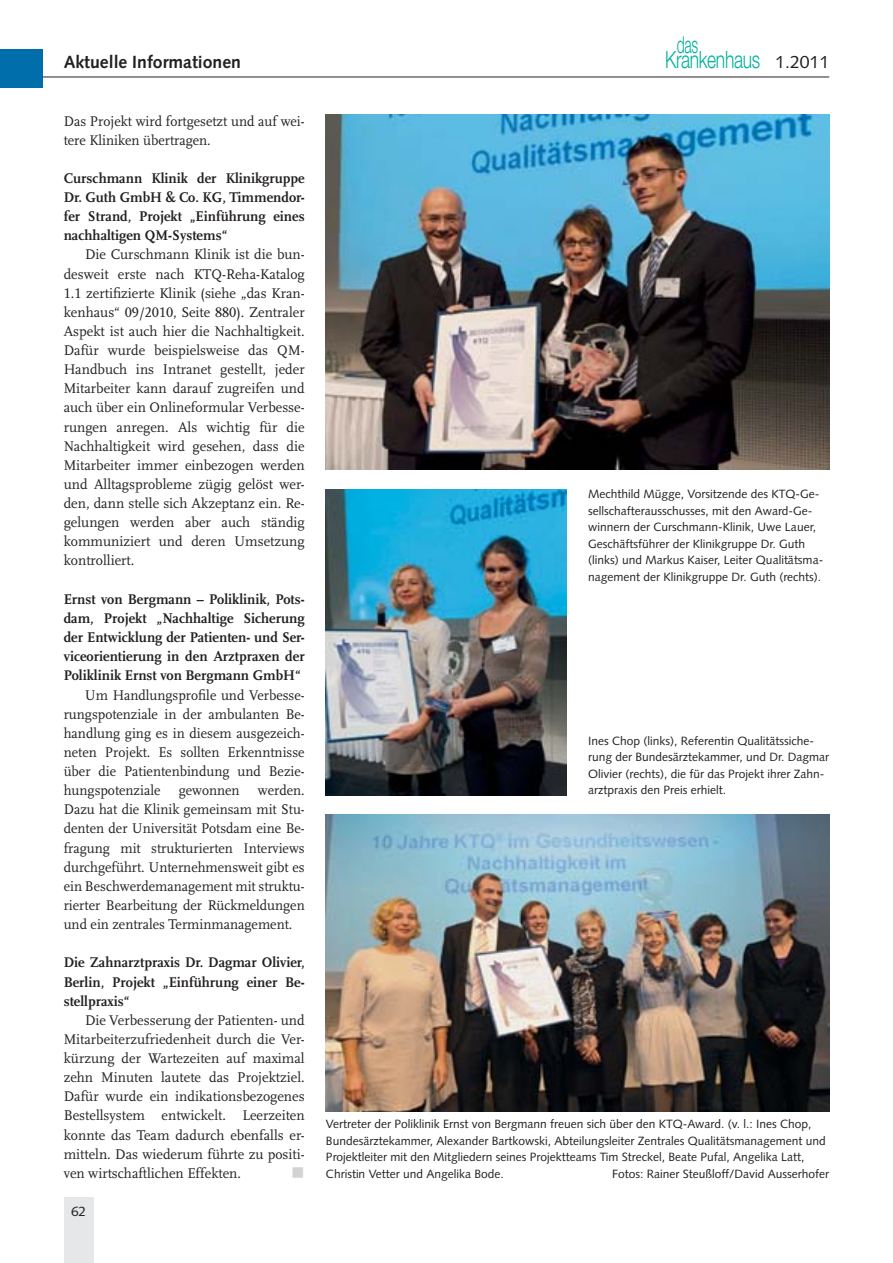
<style>
.page{position:relative;width:893px;height:1263px;background:#fff}
.page>*{position:absolute;margin:0;border:0;box-sizing:border-box;transform-origin:0 0}
.t1{font:300 23.7px "Helvetica Neue";letter-spacing:-.025em;color:#00b19c;scale:.74 1}
.t2{font:300 23.4px "Helvetica Neue";color:#00b19c;scale:.6 1}
.t3{font:18px "Wingdings";color:#d1d3d4}
.t4{font:700 17.7px "Syntax";color:#231f20}
.t5{font:17.7px "Syntax";color:#231f20}
.t6{font:14.7px/19.2px "Scala LF";color:#231f20;text-align:justify}
.t7{font:14.7px/19.2px "Scala LF";color:#231f20;scale:.95 1}
.t8{font:700 14.7px/19.2px "Scala LF";color:#231f20;text-align:justify}
.t9{font:13.5px "Syntax";color:#231f20}
.t10{font:12px/16.5px "Syntax";color:#231f20}
</style>
<div class="page">
<hr style="left:21px;top:77px;width:808px;height:1px;background:#231f20">
<div style="left:0;top:49px;width:42px;height:38px;background:#006eaa"></div>
<div style="left:64px;top:1197px;width:29px;height:66px;background:#e6e7e8"></div>
<img style="left:326px;top:115px;width:503px;height:354px">
<img style="left:326px;top:489px;width:241px;height:306px">
<img style="left:326px;top:814px;width:503px;height:298px">
<h2 class="t2" style="left:677px;top:36px;width:37px">das</h2>
<h1 class="t1" style="left:665px;top:51px;width:130px">Krankenhaus</h1>
<p class="t4" style="left:64px;top:55px;width:179px">Aktuelle Informationen</p>
<p class="t5" style="left:775px;top:55px;width:55px">1.2011</p>
<p class="t7" style="left:64px;top:112px;width:255px">Das Projekt wird fortgesetzt und auf wei&shy;tere Kliniken übertragen.</p>
<p class="t8" style="left:64px;top:169px;width:242px">Curschmann Klinik der Klinikgruppe Dr. Guth GmbH &amp; Co. KG, Timmendor&shy;fer Strand, Projekt „Einführung eines nachhaltigen QM-Systems“</p>
<p class="t6" style="left:64px;top:246px;width:242px;text-indent:21px">Die Curschmann Klinik ist die bun&shy;desweit erste nach KTQ-Reha-Katalog 1.1 zertifizierte Klinik (siehe „das Kran&shy;kenhaus“ 09/2010, Seite 880). Zentraler Aspekt ist auch hier die Nachhaltigkeit.<br>Dafür wurde beispielsweise das QM-Handbuch ins Intranet gestellt, jeder Mitarbeiter kann darauf zugreifen und auch über ein Onlineformular Verbesse&shy;rungen anregen. Als wichtig für die Nachhaltigkeit wird gesehen, dass die Mitarbeiter immer einbezogen werden und Alltagsprobleme zügig gelöst wer&shy;den, dann stelle sich Akzeptanz ein. Re&shy;gelungen werden aber auch ständig kommuniziert und deren Umsetzung kontrolliert.</p>
<p class="t8" style="left:64px;top:590px;width:242px">Ernst von Bergmann – Poliklinik, Pots&shy;dam, Projekt „Nachhaltige Sicherung der Entwicklung der Patienten- und Ser&shy;viceorientierung in den Arztpraxen der Poliklinik Ernst von Bergmann GmbH“</p>
<p class="t7" style="left:64px;top:686px;width:255px;text-align:justify;text-indent:21px">Um Handlungsprofile und Verbesse&shy;rungspotenziale in der ambulanten Be&shy;handlung ging es in diesem ausgezeich&shy;neten Projekt. Es sollten Erkenntnisse über die Patientenbindung und Bezie&shy;hungspotenziale gewonnen werden.<br>Dazu hat die Klinik gemeinsam mit Stu&shy;denten der Universität Potsdam eine Be&shy;fragung mit strukturierten Interviews durchgeführt. Unternehmensweit gibt es ein Beschwerdemanagement mit struktu&shy;rierter Bearbeitung der Rückmeldungen und ein zentrales Terminmanagement.</p>
<p class="t8" style="left:64px;top:954px;width:242px">Die Zahnarztpraxis Dr. Dagmar Olivier, Berlin, Projekt „Einführung einer Be&shy;stellpraxis“</p>
<p class="t6" style="left:64px;top:1011px;width:242px;text-indent:21px">Die Verbesserung der Patienten- und Mitarbeiterzufriedenheit durch die Ver&shy;kürzung der Wartezeiten auf maximal zehn Minuten lautete das Projektziel.<br>Dafür wurde ein indikationsbezogenes Bestellsystem entwickelt. Leerzeiten konnte das Team dadurch ebenfalls er&shy;mitteln. Das wiederum führte zu positi&shy;ven wirtschaftlichen Effekten.</p>
<p class="t3" style="left:291px;top:1163px;width:15px">■</p>
<p class="t9" style="left:71px;top:1205px;width:17px">62</p>
<p class="t10" style="left:588px;top:487px;width:237px">Mechthild Mügge, Vorsitzende des KTQ-Ge&shy;sellschafterausschusses, mit den Award-Ge&shy;winnern der Curschmann-Klinik, Uwe Lauer, Geschäftsführer der Klinikgruppe Dr. Guth (links) und Markus Kaiser, Leiter Qualitätsma&shy;nagement der Klinikgruppe Dr. Guth (rechts).</p>
<p class="t10" style="left:588px;top:733px;width:242px">Ines Chop (links), Referentin Qualitätssiche&shy;rung der Bundesärztekammer, und Dr. Dagmar Olivier (rechts), die für das Projekt ihrer Zahn&shy;arztpraxis den Preis erhielt.</p>
<p class="t10" style="left:326px;top:1117px;width:501px">Vertreter der Poliklinik Ernst von Bergmann freuen sich über den KTQ-Award. (v. l.: Ines Chop, Bundesärztekammer, Alexander Bartkowski, Abteilungsleiter Zentrales Qualitätsmanagement und Projektleiter mit den Mitgliedern seines Projektteams Tim Streckel, Beate Pufal, Angelika Latt, Christin Vetter und Angelika Bode.</p>
<p class="t10" style="left:612px;top:1167px;width:219px">Fotos: Rainer Steußloff/David Ausserhofer</p>
</div>
